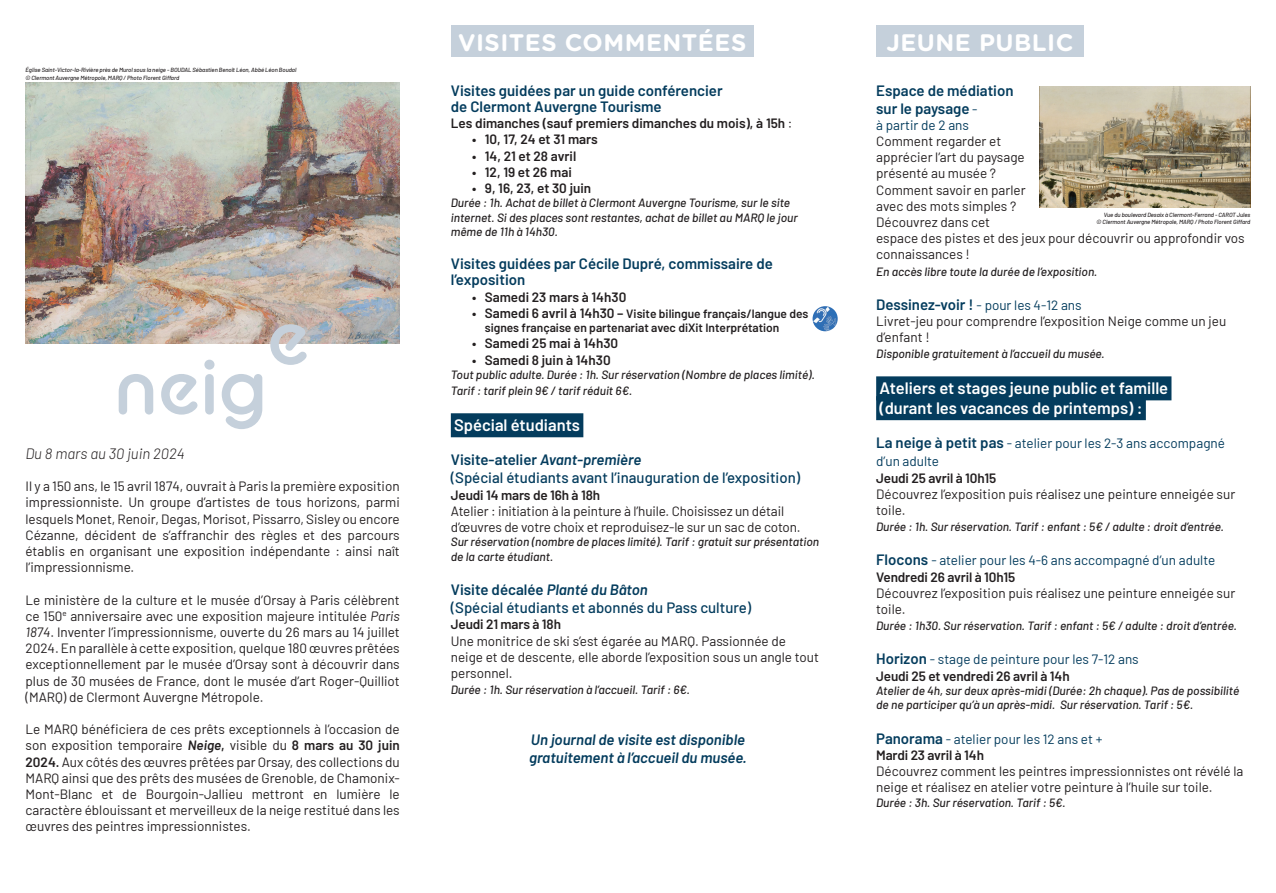
<style>
.page{position:relative;width:1276px;height:893px;background:#fff}
.page>*{position:absolute;margin:0;border:0;box-sizing:border-box;transform-origin:0 0}
.t1{font:700 24px "Gotham Rounded";letter-spacing:.02em;color:#fff}
.t2{font:600 16.5px/19.8px "Barlow";color:#fff}
.t3{font:600 15px/16.5px "Barlow";color:#043c5d}
.t4{font:500 15px/18px "Barlow";color:#043c5d}
.t5{font:italic 600 15px/18px "Barlow";color:#043c5d}
.t6{font:italic 300 15px "Barlow";color:#231f20}
.t7{font:13.5px/16.2px "Barlow";color:#231f20}
.t8{font:13.5px/16.2px "Barlow";color:#043c5d}
.t9{font:600 13.5px "Barlow";color:#231f20}
.t10{font:italic 500 12px/14.4px "Barlow";color:#231f20}
.t11{font:600 12px/14.4px "Barlow";color:#231f20}
.t12{font:italic 500 6px/7.2px "Barlow";letter-spacing:-.01em;color:#231f20}
.s1{font-style:italic}
.s2{font-weight:600;font-style:italic}
.s3{font-weight:600}
.s4{font-weight:400}
.s5{font-size:13.5px}
.s6{font-weight:400;font-size:13.5px}
.s7{font-weight:600;font-size:15px;color:#043c5d}
.s8{color:#043c5d}
.s9{font-weight:600;font-size:15px}
.s10{font-weight:600;color:#231f20}
</style>
<div class="page">
<div style="left:451px;top:413px;width:132px;height:24px;background:#043c5d"></div>
<div style="left:876px;top:376px;width:295px;height:24px;background:#043c5d"></div>
<div style="left:876px;top:396px;width:270px;height:24px;background:#043c5d"></div>
<img style="left:26px;top:83px;width:374px;height:260px">
<img style="left:812px;top:306px;width:25px;height:25px;border-radius:13px">
<svg style="left:119px;top:374px;width:34px;height:41px"></svg>
<svg style="left:161px;top:374px;width:36px;height:41px"></svg>
<svg style="left:204px;top:360px;width:10px;height:55px"></svg>
<svg style="left:222px;top:374px;width:40px;height:55px"></svg>
<svg style="left:270px;top:324px;width:37px;height:41px"></svg>
<div style="left:451px;top:26px;width:302px;height:31px;background:#c5d0db"></div>
<div style="left:876px;top:26px;width:207px;height:31px;background:#c5d0db"></div>
<img style="left:1039px;top:86px;width:211px;height:122px">
<p class="t12" style="left:26px;top:66px;width:272px">Église Saint-Victor-la-Rivière près de Murol sous la neige - BOUDAL Sébastien Benoît Léon, Abbé Léon Boudal © Clermont Auvergne Métropole, MARQ / Photo Florent Giffard</p>
<p class="t6" style="left:26px;top:442px;width:161px">Du 8 mars au 30 juin 2024</p>
<p class="t7" style="left:26px;top:477px;width:376px;text-align:justify">Il y a 150 ans, le 15 avril 1874, ouvrait à Paris la première exposition impressionniste. Un groupe d’artistes de tous horizons, parmi lesquels Monet, Renoir, Degas, Morisot, Pissarro, Sisley ou encore Cézanne, décident de s’affranchir des règles et des parcours établis en organisant une exposition indépendante : ainsi naît l’impressionnisme.</p>
<p class="t7" style="left:26px;top:590px;width:376px;text-align:justify">Le ministère de la culture et le musée d’Orsay à Paris célèbrent ce 150<sup>e</sup> anniversaire avec une exposition majeure intitulée <span class="s1">Paris 1874</span>. Inventer l’impressionnisme, ouverte du 26 mars au 14 juillet 2024. En parallèle à cette exposition, quelque 180 œuvres prêtées exceptionnellement par le musée d’Orsay sont à découvrir dans plus de 30 musées de France, dont le musée d’art Roger-Quilliot (MARQ) de Clermont Auvergne Métropole.</p>
<p class="t7" style="left:26px;top:720px;width:376px;text-align:justify">Le MARQ bénéficiera de ces prêts exceptionnels à l’occasion de son exposition temporaire <span class="s2">Neige</span><span class="s3">,</span> visible du <span class="s3">8 mars au 30 juin 2024.</span> Aux côtés des œuvres prêtées par Orsay, des collections du MARQ ainsi que des prêts des musées de Grenoble, de Chamonix-Mont-Blanc et de Bourgoin-Jallieu mettront en lumière le caractère éblouissant et merveilleux de la neige restitué dans les œuvres des peintres impressionnistes.</p>
<h1 class="t1" style="left:458px;top:25px;width:290px">VISITES COMMENTÉES</h1>
<h1 class="t1" style="left:886px;top:25px;width:189px">JEUNE PUBLIC</h1>
<p class="t3" style="left:451px;top:81px;width:273px">Visites guidées par un guide conférencier de Clermont Auvergne Tourisme</p>
<p class="t9" style="left:451px;top:113px;width:343px">Les dimanches (sauf premiers dimanches du mois), à 15h <span class="s4">:</span></p>
<p class="t9" style="left:472px;top:130px;width:127px">• 10, 17, 24 et 31 mars</p>
<p class="t9" style="left:472px;top:146px;width:106px">• 14, 21 et 28 avril</p>
<p class="t9" style="left:472px;top:162px;width:101px">• 12, 19 et 26 mai</p>
<p class="t9" style="left:472px;top:178px;width:121px">• 9, 16, 23, et 30 juin</p>
<p class="t10" style="left:451px;top:195px;width:348px">Durée : 1h. Achat de billet à Clermont Auvergne Tourisme, sur le site internet. Si des places sont restantes, achat de billet au MARQ le jour même de 11h à 14h30.</p>
<p class="t3" style="left:451px;top:254px;width:323px">Visites guidées par Cécile Dupré, commissaire de l’exposition</p>
<p class="t9" style="left:472px;top:287px;width:156px">• Samedi 23 mars à 14h30</p>
<p class="t11" style="left:485px;top:305px;width:325px;text-indent:-13px"><span class="s5">• Samedi 6 avril à 14h30 –</span> Visite bilingue français/langue des signes française en partenariat avec diXit Interprétation</p>
<p class="t9" style="left:472px;top:334px;width:148px">• Samedi 25 mai à 14h30</p>
<p class="t9" style="left:472px;top:350px;width:140px">• Samedi 8 juin à 14h30</p>
<p class="t10" style="left:451px;top:366px;width:365px;line-height:16.2px">Tout public adulte. Durée : 1h. Sur réservation (Nombre de places limité).<br>Tarif : tarif plein 9€ / tarif réduit 6€.</p>
<p class="t2" style="left:454px;top:414px;width:127px">Spécial étudiants</p>
<p class="t4" style="left:451px;top:450px;width:351px"><span class="s3">Visite-atelier</span> <span class="s2">Avant-première<br></span>(Spécial étudiants avant l’inauguration de l’exposition)</p>
<p class="t9" style="left:451px;top:485px;width:151px">Jeudi 14 mars de 16h à 18h</p>
<p class="t7" style="left:451px;top:502px;width:351px">Atelier : initiation à la peinture à l’huile. Choisissez un détail d’œuvres de votre choix et reproduisez-le sur un sac de coton.</p>
<p class="t10" style="left:451px;top:534px;width:370px">Sur réservation (nombre de places limité). Tarif : gratuit sur présentation de la carte étudiant.</p>
<p class="t4" style="left:451px;top:579px;width:302px"><span class="s3">Visite décalée</span> <span class="s2">Planté du Bâton<br></span>(Spécial étudiants et abonnés du Pass culture)</p>
<p class="t9" style="left:451px;top:614px;width:112px">Jeudi 21 mars à 18h</p>
<p class="t7" style="left:451px;top:631px;width:370px">Une monitrice de ski s’est égarée au MARQ. Passionnée de neige et de descente, elle aborde l’exposition sous un angle tout personnel.</p>
<p class="t10" style="left:451px;top:682px;width:241px">Durée : 1h. Sur réservation à l’accueil. Tarif : 6€.</p>
<p class="t5" style="left:529px;top:729px;width:219px">Un journal de visite est disponible gratuitement à l’accueil du musée.</p>
<p class="t3" style="left:876px;top:80px;width:139px;line-height:18px">Espace de médiation sur le paysage <span class="s6">-</span></p>
<p class="t8" style="left:876px;top:116px;width:94px">à partir de 2 ans</p>
<p class="t7" style="left:876px;top:132px;width:370px">Comment regarder et<br>apprécier l’art du paysage<br>présenté au musée ?<br>Comment savoir en parler<br>avec des mots simples ?<br>Découvrez dans cet<br>espace des pistes et des jeux pour découvrir ou approfondir vos connaissances !</p>
<p class="t10" style="left:876px;top:263px;width:223px">En accès libre toute la durée de l’exposition.</p>
<p class="t7" style="left:876px;top:296px;width:351px"><span class="s7">Dessinez-voir !</span> <span class="s8">- pour les 4-12 ans<br></span>Livret-jeu pour comprendre l’exposition Neige comme un jeu d’enfant !</p>
<p class="t10" style="left:876px;top:346px;width:230px">Disponible gratuitement à l’accueil du musée.</p>
<p class="t2" style="left:879px;top:377px;width:290px">Ateliers et stages jeune public et famille (durant les vacances de printemps) :</p>
<p class="t8" style="left:876px;top:433px;width:350px;line-height:18px"><span class="s9">La neige à petit pas</span> - atelier pour les 2-3 ans accompagné d’un adulte</p>
<p class="t9" style="left:876px;top:468px;width:122px">Jeudi 25 avril à 10h15</p>
<p class="t7" style="left:876px;top:485px;width:361px">Découvrez l’exposition puis réalisez une peinture enneigée sur toile.</p>
<p class="t10" style="left:876px;top:519px;width:349px">Durée : 1h. Sur réservation. Tarif : enfant : 5€ / adulte : droit d’entrée.</p>
<p class="t8" style="left:876px;top:551px;width:341px"><span class="s9">Flocons</span> - atelier pour les 4-6 ans accompagné d’un adulte<br><span class="s10">Vendredi 26 avril à 10h15</span></p>
<p class="t7" style="left:876px;top:584px;width:361px">Découvrez l’exposition puis réalisez une peinture enneigée sur toile.</p>
<p class="t10" style="left:876px;top:618px;width:362px">Durée : 1h30. Sur réservation. Tarif : enfant : 5€ / adulte : droit d’entrée.</p>
<p class="t8" style="left:876px;top:650px;width:264px"><span class="s9">Horizon</span> - stage de peinture pour les 7-12 ans<br><span class="s10">Jeudi 25 et vendredi 26 avril à 14h</span></p>
<p class="t10" style="left:876px;top:682px;width:365px">Atelier de 4h, sur deux après-midi (Durée: 2h chaque). Pas de possibilité de ne participer qu’à un après-midi. Sur réservation. Tarif : 5€.</p>
<p class="t8" style="left:876px;top:730px;width:228px"><span class="s9">Panorama</span> - atelier pour les 12 ans et +<br><span class="s10">Mardi 23 avril à 14h</span></p>
<p class="t7" style="left:876px;top:762px;width:369px">Découvrez comment les peintres impressionnistes ont révélé la neige et réalisez en atelier votre peinture à l’huile sur toile.</p>
<p class="t10" style="left:876px;top:794px;width:191px">Durée : 3h. Sur réservation. Tarif : 5€.</p>
<p class="t12" style="left:1096px;top:211px;width:155px;text-align:right">Vue du boulevard Desaix à Clermont-Ferrand - CAROT Jules<br>© Clermont Auvergne Métropole, MARQ / Photo Florent Giffard</p>
</div>
